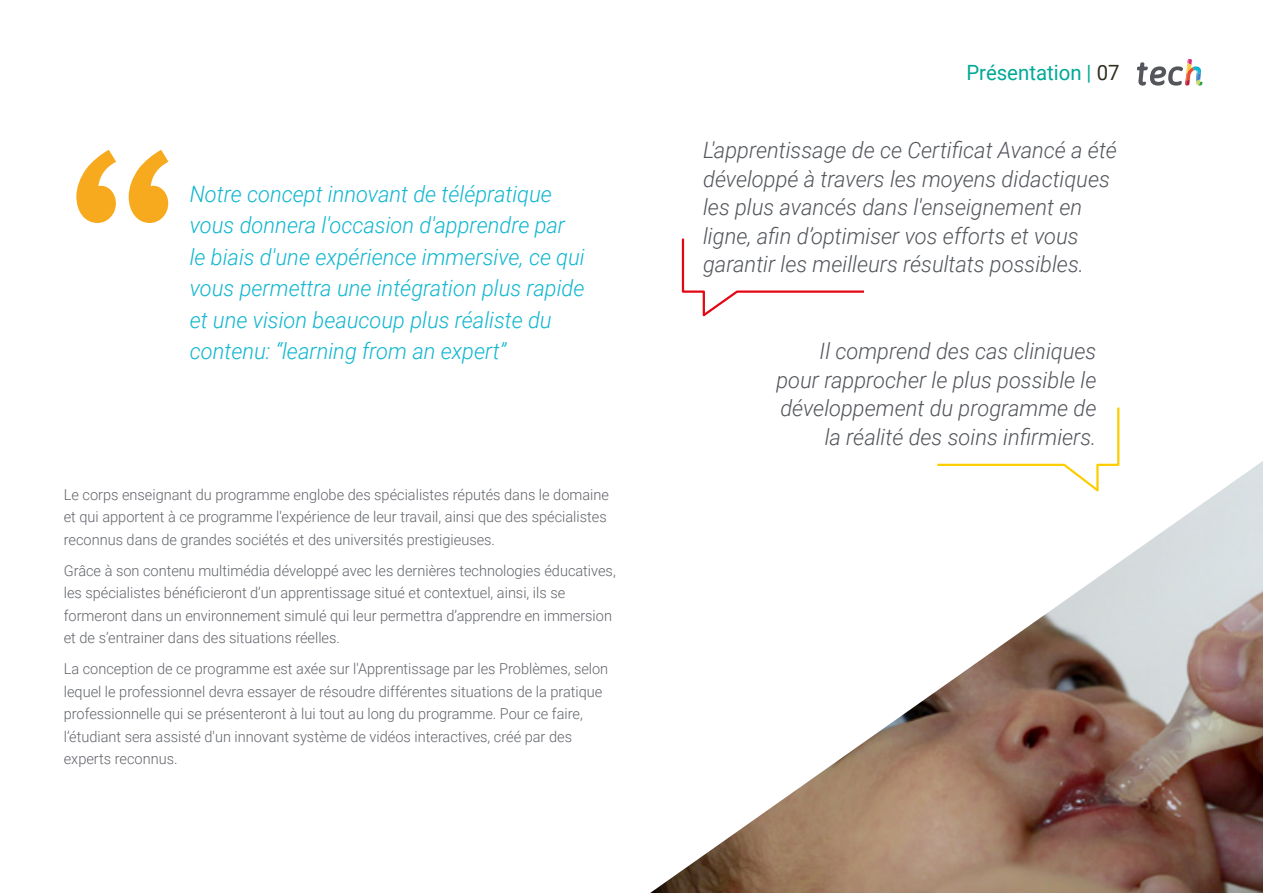
<style>
.page{position:relative;width:1263px;height:893px;background:#fff}
.page>*{position:absolute;margin:0;border:0;box-sizing:border-box;transform-origin:0 0}
.t1{font:italic 300 22.5px/28.5px "Roboto";color:#52555b;text-align:right}
.t2{font:italic 300 22.5px/31.5px "Roboto";color:#0fb6cf}
.t3{font:21px "Roboto";color:#00a996}
.t4{font:300 15px/22.5px "Roboto";color:#61646a}
.s1{color:#312e20}
</style>
<div class="page">
<img style="left:650px;top:461px;width:613px;height:432px">
<svg style="left:1137px;top:59px;width:65px;height:27px"></svg>
<svg style="left:76px;top:150px;width:92px;height:73px"></svg>
<svg style="left:935px;top:407px;width:185px;height:88px"></svg>
<svg style="left:681px;top:238px;width:183px;height:79px"></svg>
<p class="t2" style="left:190px;top:177px;width:396px">Notre concept innovant de télépratique vous donnera l'occasion d'apprendre par le biais d'une expérience immersive, ce qui vous permettra une intégration plus rapide et une vision beaucoup plus réaliste du contenu: “learning from an expert”</p>
<p class="t4" style="left:64px;top:482px;width:547px">Le corps enseignant du programme englobe des spécialistes réputés dans le domaine et qui apportent à ce programme l'expérience de leur travail, ainsi que des spécialistes reconnus dans de grandes sociétés et des universités prestigieuses.</p>
<p class="t4" style="left:64px;top:558px;width:553px">Grâce à son contenu multimédia développé avec les dernières technologies éducatives, les spécialistes bénéficieront d’un apprentissage situé et contextuel, ainsi, ils se formeront dans un environnement simulé qui leur permettra d’apprendre en immersion et de s’entrainer dans des situations réelles.</p>
<p class="t4" style="left:64px;top:657px;width:546px">La conception de ce programme est axée sur l'Apprentissage par les Problèmes, selon lequel le professionnel devra essayer de résoudre différentes situations de la pratique professionnelle qui se présenteront à lui tout au long du programme. Pour ce faire, l’étudiant sera assisté d'un innovant système de vidéos interactives, créé par des experts reconnus.</p>
<h2 class="t3" style="left:966px;top:57px;width:155px">Présentation | <span class="s1">07</span></h2>
<h1 class="t1" style="left:703px;top:135px;width:415px;text-align:left">L'apprentissage de ce Certificat Avancé a été développé à travers les moyens didactiques les plus avancés dans l'enseignement en ligne, afin d’optimiser vos efforts et vous garantir les meilleurs résultats possibles.</h1>
<h1 class="t1" style="left:776px;top:336px;width:322px">Il comprend des cas cliniques pour rapprocher le plus possible le développement du programme de la réalité des soins infirmiers.</h1>
</div>
